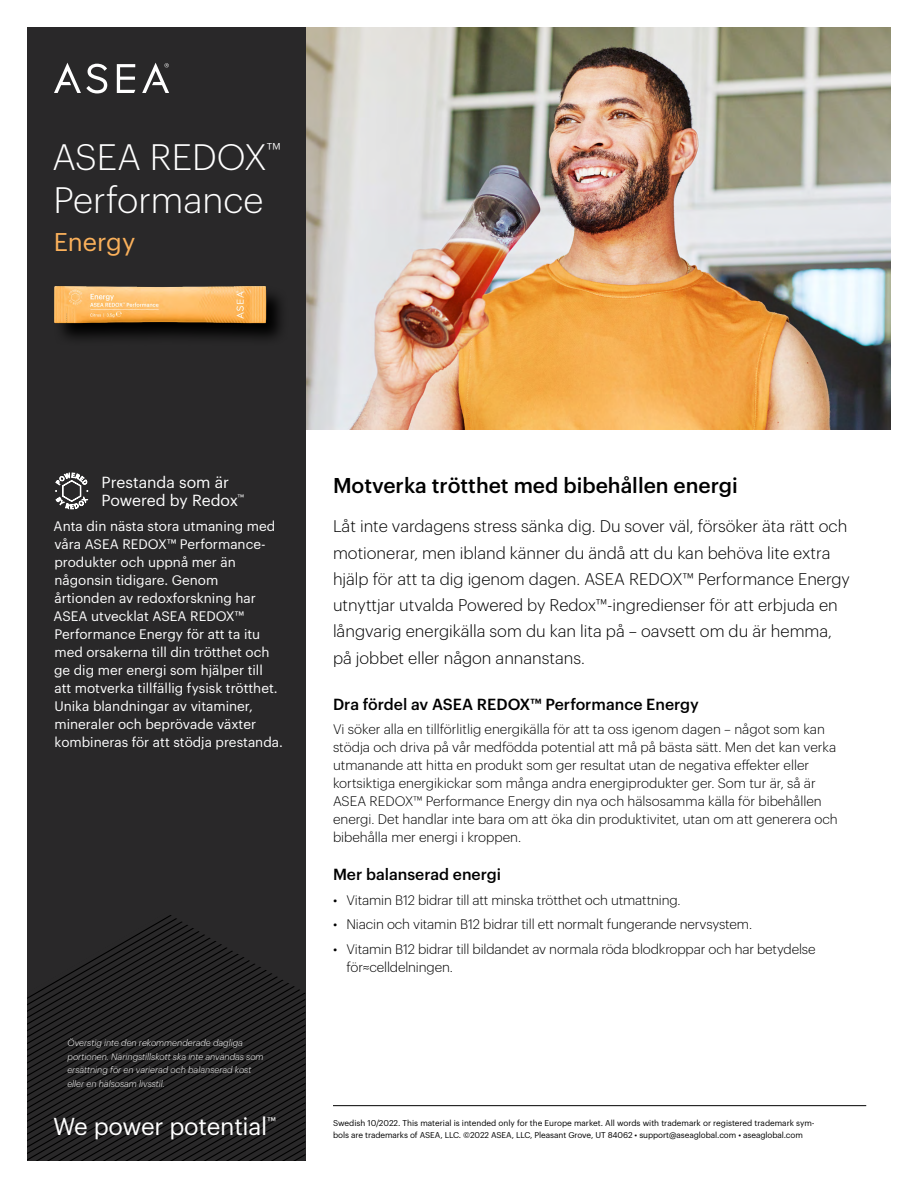
<style>
.page{position:relative;width:918px;height:1188px;background:#fff}
.page>*{position:absolute;margin:0;border:0;box-sizing:border-box;transform-origin:0 0}
.t1{font:300 36px/43.2px "Graphik";color:#fff}
.t2{font:25.05px "Graphik";color:#fbb15b}
.t3{font:24px "Graphik";letter-spacing:-.01em;color:#fff}
.t4{font:500 21px "Graphik";color:#000}
.t5{font:300 16.5px/26.2px "Graphik";color:#000}
.t6{font:500 15.75px "Graphik";color:#000}
.t7{font:15.75px/18px "Graphik";color:#fff}
.t8{font:300 13.5px/18px "Graphik";color:#000}
.t9{font:13.5px/18px "Graphik";color:#fff}
.t10{font:italic 300 9px/13.5px "Graphik";color:#fff}
.t11{font:8.25px/12px "Graphik";letter-spacing:-.005em;color:#000}
</style>
<div class="page">
<div style="left:27px;top:27px;width:279px;height:1134px;background:#292829"></div>
<svg style="left:27px;top:915px;width:278px;height:246px"></svg>
<img style="left:306px;top:27px;width:585px;height:403px">
<svg style="left:62px;top:295px;width:219px;height:44px;fill:#121212"></svg>
<img style="left:54px;top:286px;width:215px;height:41px">
<svg style="left:54px;top:63px;width:53px;height:30px"></svg>
<svg style="left:117px;top:64px;width:18px;height:29px"></svg>
<svg style="left:142px;top:63px;width:27px;height:30px"></svg>
<hr style="left:333px;top:1105px;width:533px;height:1px;background:#000">
<svg style="left:55px;top:473px;width:33px;height:36px"></svg>
<h1 class="t1" style="left:52px;top:133px;width:230px">ASEA REDOX<sup>™<br></sup>Performance</h1>
<h2 class="t2" style="left:54px;top:223px;width:83px">Energy</h2>
<p class="t7" style="left:102px;top:472px;width:144px">Prestanda som är<br>Powered by Redox<sup>™</sup></p>
<p class="t9" style="left:54px;top:516px;width:231px">Anta din nästa stora utmaning med våra ASEA REDOX™ Performance&shy;produkter och uppnå mer än någonsin tidigare. Genom<br>årtionden av redoxforskning har<br>ASEA utvecklat ASEA REDOX™<br>Performance Energy för att ta itu med orsakerna till din trötthet och ge dig mer energi som hjälper till<br>att motverka tillfällig fysisk trötthet.<br>Unika blandningar av vitaminer, mineraler och beprövade växter kombineras för att stödja prestanda.</p>
<p class="t10" style="left:67px;top:1035px;width:198px">Överstig inte den rekommenderade dagliga portionen. Näringstillskott ska inte användas som ersättning för en varierad och balanserad kost eller en hälsosam livsstil.</p>
<h3 class="t3" style="left:53px;top:1109px;width:224px">We power potential<sup>™</sup></h3>
<h3 class="t4" style="left:333px;top:469px;width:406px">Motverka trötthet med bibehållen energi</h3>
<p class="t5" style="left:333px;top:512px;width:519px">Låt inte vardagens stress sänka dig. Du sover väl, försöker äta rätt och motionerar, men ibland känner du ändå att du kan behöva lite extra hjälp för att ta dig igenom dagen. ASEA REDOX™ Performance Energy utnyttjar utvalda Powered by Redox™-ingredienser för att erbjuda en långvarig energikälla som du kan lita på – oavsett om du är hemma, på jobbet eller någon annanstans.</p>
<p class="t6" style="left:333px;top:692px;width:367px">Dra fördel av ASEA REDOX™ Performance Energy</p>
<p class="t8" style="left:333px;top:719px;width:506px">Vi söker alla en tillförlitlig energikälla för att ta oss igenom dagen – något som kan stödja och driva på vår medfödda potential att må på bästa sätt. Men det kan verka utmanande att hitta en produkt som ger resultat utan de negativa effekter eller kortsiktiga energikickar som många andra energiprodukter ger. Som tur är, så är ASEA REDOX™ Performance Energy din nya och hälsosamma källa för bibehållen energi. Det handlar inte bara om att öka din produktivitet, utan om att generera och bibehålla mer energi i kroppen.</p>
<p class="t6" style="left:333px;top:862px;width:170px">Mer balanserad energi</p>
<p class="t8" style="left:333px;top:890px;width:349px">• Vitamin B12 bidrar till att minska trötthet och utmattning.</p>
<p class="t8" style="left:333px;top:914px;width:421px">• Niacin och vitamin B12 bidrar till ett normalt fungerande nervsystem.</p>
<p class="t8" style="left:346px;top:939px;width:471px;text-indent:-14px">• Vitamin B12 bidrar till bildandet av normala röda blodkroppar och har betydelse för≈celldelningen.</p>
<p class="t11" style="left:333px;top:1116px;width:483px">Swedish 10/2022. This material is intended only for the Europe market. All words with trademark or registered trademark sym&shy;bols are trademarks of ASEA, LLC. ©2022 ASEA, LLC, Pleasant Grove, UT 84062 • support@aseaglobal.com • aseaglobal.com</p>
</div>
